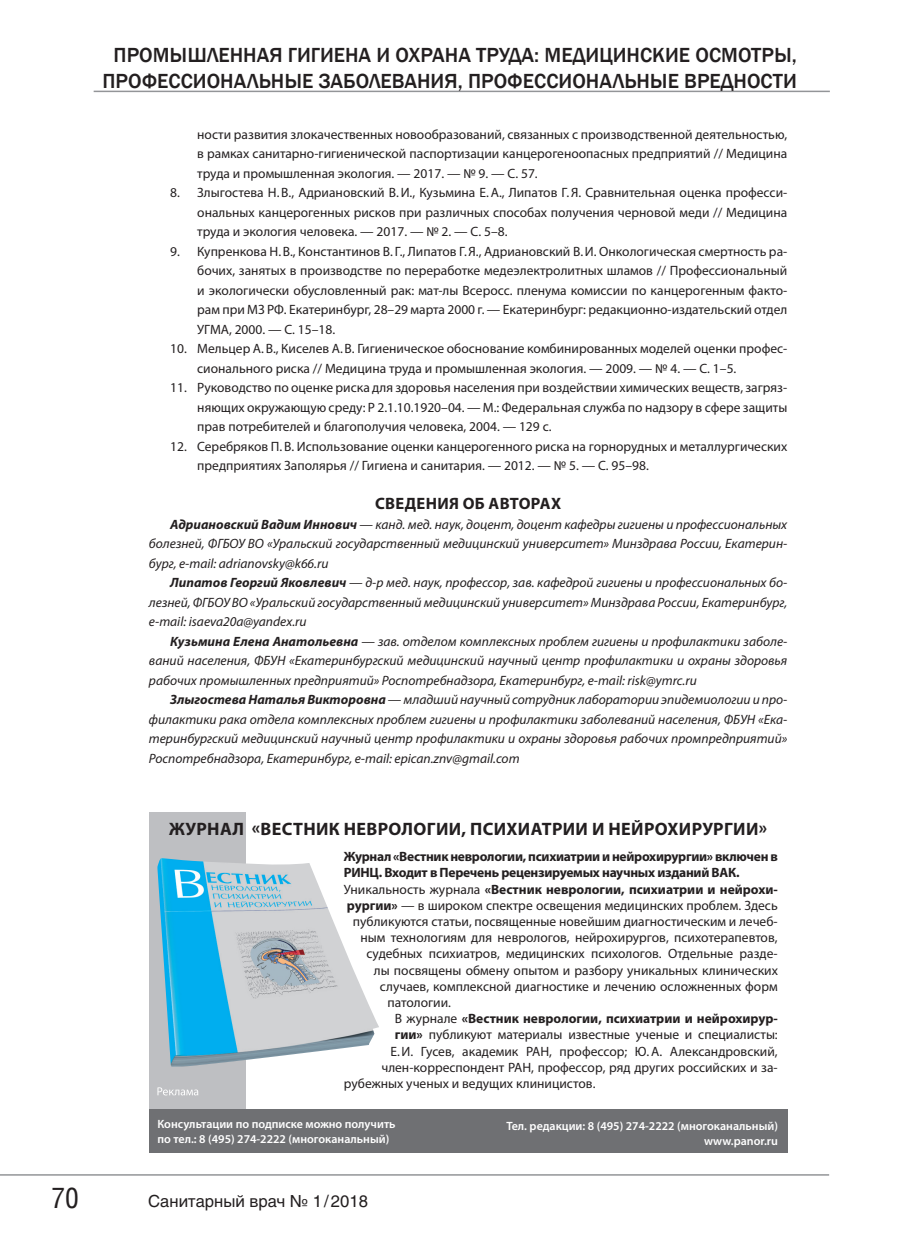
<style>
.page{position:relative;width:915px;height:1255px;background:#fff}
.page>*{position:absolute;margin:0;border:0;box-sizing:border-box;transform-origin:0 0}
.t1{font:28.5px "Helios Cond";color:#231f20}
.t2{font:500 21px/25.5px "Franklin Gothic";color:#231f20;text-align:center}
.t3{font:700 18px "Myriad Pro";letter-spacing:.02em;color:#231f20}
.t4{font:16.5px "Helios";color:#231f20}
.t5{font:700 16.5px "Myriad Pro";letter-spacing:.02em;color:#231f20}
.t6{font:13.5px/19.5px "Myriad Pro";color:#231f20;text-align:justify}
.t7{font:italic 13.5px/19.5px "Myriad Pro";color:#231f20;text-align:justify}
.t8{font:700 13.5px "Myriad Pro";letter-spacing:-.02em;color:#231f20}
.t9{font:700 13.5px "Myriad Pro";color:#231f20}
.t10{font:600 12px/14.4px "Myriad Pro";color:#fff}
.s1{font-weight:700}
.s2{font-weight:400}
</style>
<div class="page">
<hr style="left:94px;top:91px;width:735px;height:1px;background:#939598">
<hr style="left:0;top:1174px;width:828px;height:1px;background:#939598">
<div style="left:149px;top:812px;width:96px;height:340px;background:#bebfc2"></div>
<div style="left:149px;top:1109px;width:638px;height:43px;background:#6f7073"></div>
<svg style="left:157px;top:1087px;width:41px;height:8px"></svg>
<img style="left:157px;top:858px;width:222px;height:209px">
<h2 class="t2" style="left:102px;top:43px;width:695px">ПРОМЫШЛЕННАЯ ГИГИЕНА И ОХРАНА ТРУДА: МЕДИЦИНСКИЕ ОСМОТРЫ,<br>ПРОФЕССИОНАЛЬНЫЕ ЗАБОЛЕВАНИЯ, ПРОФЕССИОНАЛЬНЫЕ ВРЕДНОСТИ</h2>
<p class="t6" style="left:197px;top:124px;width:591px">ности развития злокачественных новообразований, связанных с производственной деятельностью, в рамках санитарно-гигиенической паспортизации канцерогеноопасных предприятий // Медицина труда и промышленная экология. — 2017. — № 9. — С. 57.</p>
<p class="t6" style="left:197px;top:183px;width:591px;text-indent:-27px">8. Злыгостева Н.В., Адриановский В.И., Кузьмина Е.А., Липатов Г.Я. Сравнительная оценка професси&shy;ональных канцерогенных рисков при различных способах получения черновой меди // Медицина труда и экология человека. — 2017. — № 2. — С. 5–8.</p>
<p class="t6" style="left:197px;top:241px;width:591px;text-indent:-27px">9. Купренкова Н.В., Константинов В. Г., Липатов Г.Я., Адриановский В.И. Онкологическая смертность ра&shy;бочих, занятых в производстве по переработке медеэлектролитных шламов // Профессиональный и экологически обусловленный рак: мат-лы Всеросс. пленума комиссии по канцерогенным факто&shy;рам при МЗ РФ. Екатеринбург, 28–29 марта 2000 г. — Екатеринбург: редакционно-издательский отдел УГМА, 2000. — С. 15–18.</p>
<p class="t6" style="left:197px;top:338px;width:591px;text-indent:-27px">10. Мельцер А.В., Киселев А.В. Гигиеническое обоснование комбинированных моделей оценки профес&shy;сионального риска // Медицина труда и промышленная экология. — 2009. — № 4. — С. 1–5.</p>
<p class="t6" style="left:197px;top:377px;width:591px;text-indent:-27px">11. Руководство по оценке риска для здоровья населения при воздействии химических веществ, загряз&shy;няющих окружающую среду: Р 2.1.10.1920–04. — М.: Федеральная служба по надзору в сфере защиты прав потребителей и благополучия человека, 2004. — 129 с.</p>
<p class="t6" style="left:197px;top:436px;width:591px;text-indent:-27px">12. Серебряков П.В. Использование оценки канцерогенного риска на горнорудных и металлургических предприятиях Заполярья // Гигиена и санитария. — 2012. — № 5. — С. 95–98.</p>
<p class="t5" style="left:375px;top:493px;width:187px">СВЕДЕНИЯ ОБ АВТОРАХ</p>
<p class="t7" style="left:149px;top:514px;width:639px;text-indent:21px"><span class="s1">Адриановский Вадим Иннович</span> — канд. мед. наук, доцент, доцент кафедры гигиены и профессиональных болезней, ФГБОУ ВО «Уральский государственный медицинский университет» Минздрава России, Екатерин&shy;бург, e-mail: adrianovsky@k66.ru</p>
<p class="t7" style="left:149px;top:573px;width:639px;text-indent:21px"><span class="s1">Липатов Георгий Яковлевич</span> — д-р мед. наук, профессор, зав. кафедрой гигиены и профессиональных бо&shy;лезней, ФГБОУ ВО «Уральский государственный медицинский университет» Минздрава России, Екатеринбург, e-mail: isaeva20a@yandex.ru</p>
<p class="t7" style="left:149px;top:631px;width:639px;text-indent:21px"><span class="s1">Кузьмина Елена Анатольевна</span> — зав. отделом комплексных проблем гигиены и профилактики заболе&shy;ваний населения, ФБУН «Екатеринбургский медицинский научный центр профилактики и охраны здоровья рабочих промышленных предприятий» Роспотребнадзора, Екатеринбург, e-mail: risk@ymrc.ru</p>
<p class="t7" style="left:149px;top:690px;width:639px;text-indent:21px"><span class="s1">Злыгостева Наталья Викторовна</span> — младший научный сотрудник лаборатории эпидемиологии и про&shy;филактики рака отдела комплексных проблем гигиены и профилактики заболеваний населения, ФБУН «Ека&shy;теринбургский медицинский научный центр профилактики и охраны здоровья рабочих промпредприятий» Роспотребнадзора, Екатеринбург, e-mail: epican.znv@gmail.com</p>
<h3 class="t3" style="left:169px;top:816px;width:599px">ЖУРНАЛ «ВЕСТНИК НЕВРОЛОГИИ, ПСИХИАТРИИ И НЕЙРОХИРУРГИИ»</h3>
<p class="t8" style="left:344px;top:847px;width:435px">Журнал «Вестник неврологии, психиатрии и нейрохирургии» включен в</p>
<p class="t8" style="left:344px;top:864px;width:397px">РИНЦ. Входит в Перечень рецензируемых научных изданий ВАК.</p>
<p class="t9" style="left:344px;top:880px;width:435px"><span class="s2">Уникальность журнала</span> «Вестник неврологии, психиатрии и нейрохи-</p>
<p class="t6" style="left:347px;top:895px;width:432px"><span class="s1">рургии»</span> — в широком спектре освещения медицинских проблем. Здесь</p>
<p class="t6" style="left:353px;top:911px;width:426px">публикуются статьи, посвященные новейшим диагностическим и лечеб-</p>
<p class="t6" style="left:360px;top:927px;width:418px">ным технологиям для неврологов, нейрохирургов, психотерапевтов,</p>
<p class="t6" style="left:366px;top:943px;width:412px">судебных психиатров, медицинских психологов. Отдельные разде-</p>
<p class="t6" style="left:374px;top:960px;width:405px">лы посвящены обмену опытом и разбору уникальных клинических</p>
<p class="t6" style="left:380px;top:976px;width:399px">случаев, комплексной диагностике и лечению осложненных форм</p>
<p class="t6" style="left:387px;top:992px;width:65px">патологии.</p>
<p class="t9" style="left:395px;top:1009px;width:384px"><span class="s2">В журнале</span> «Вестник неврологии, психиатрии и нейрохирур-</p>
<p class="t6" style="left:395px;top:1024px;width:384px"><span class="s1">гии»</span> публикуют материалы известные ученые и специалисты:</p>
<p class="t6" style="left:390px;top:1041px;width:388px">Е. И. Гусев, академик РАН, профессор; Ю. А. Александровский,</p>
<p class="t6" style="left:381px;top:1057px;width:397px">член-корреспондент РАН, профессор, ряд других российских и за-</p>
<p class="t6" style="left:344px;top:1073px;width:253px">рубежных ученых и ведущих клиницистов.</p>
<p class="t10" style="left:157px;top:1116px;width:239px">Консультации по подписке можно получить по тел.: 8 (495) 274-2222 (многоканальный)</p>
<p class="t10" style="left:506px;top:1118px;width:273px;text-align:right">Тел. редакции: 8 (495) 274-2222 (многоканальный) www.panor.ru</p>
<h1 class="t1" style="left:51px;top:1180px;width:29px">70</h1>
<p class="t4" style="left:148px;top:1191px;width:221px">Санитарный врач № 1/2018</p>
</div>
